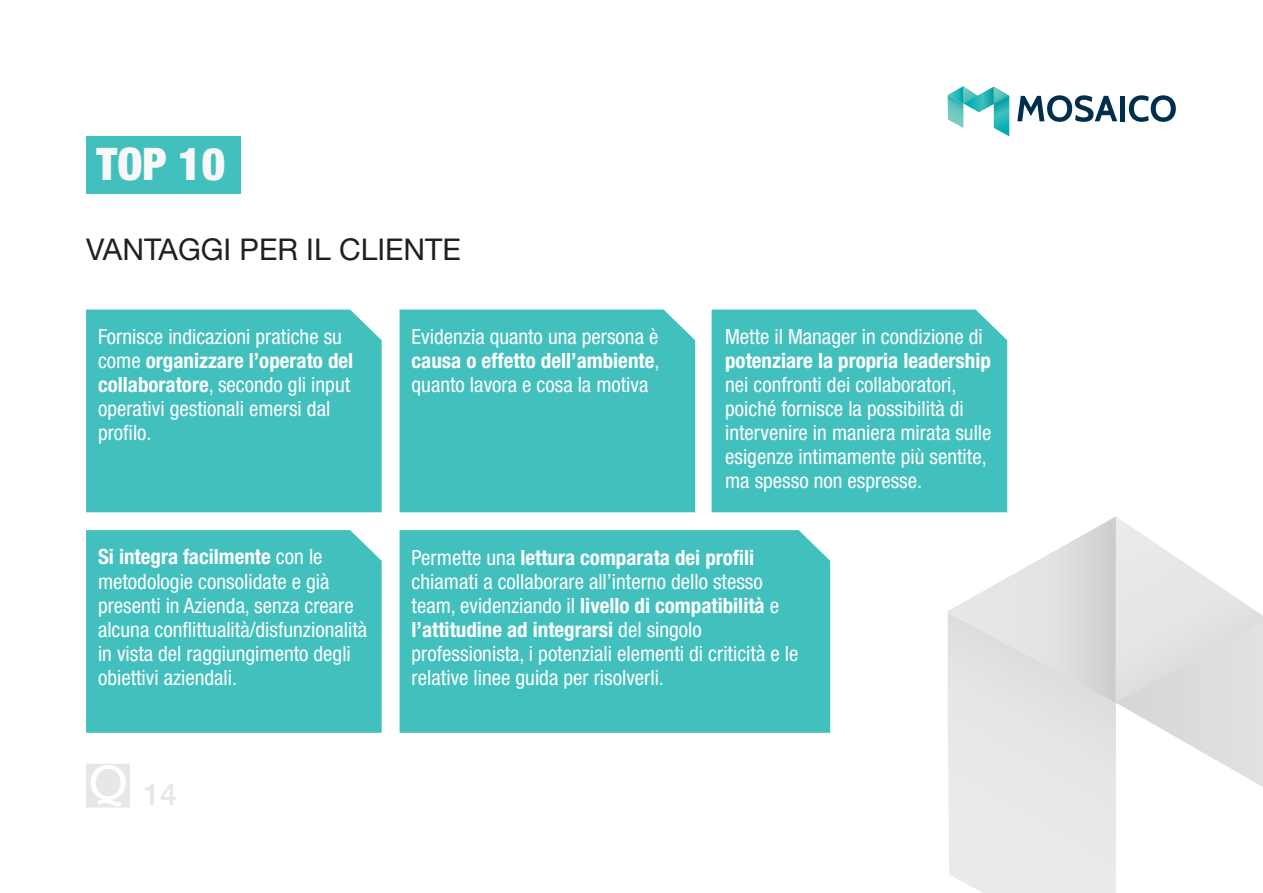
<style>
.page{position:relative;width:1263px;height:893px;background:#fff}
.page>*{position:absolute;margin:0;border:0;box-sizing:border-box;transform-origin:0 0}
.t1{font:900 condensed 45px "Helvetica Neue LT Std";color:#f7f8f7}
.t2{font:30px "Helvetica Neue LT Std";color:#231f20}
.t3{font:500 30px "Helvetica Neue";color:#e6e7e9}
.t4{font:condensed 21px/24px "Helvetica Neue LT Std";color:#fff}
.t5{font:700 condensed 21px "Helvetica Neue LT Std";color:#fff}
.s1{font-weight:700}
</style>
<div class="page">
<svg style="left:948px;top:86px;width:61px;height:50px"></svg>
<svg style="left:1017px;top:95px;width:100px;height:27px"></svg>
<div style="left:1120px;top:96px;width:5px;height:25px;background:#002f4e"></div>
<svg style="left:1129px;top:95px;width:47px;height:27px"></svg>
<svg style="left:86px;top:764px;width:44px;height:43px"></svg>
<div style="left:86px;top:136px;width:154px;height:58px;background:#42c0bd"></div>
<div style="left:948px;top:787px;width:168px;height:106px;background:#e9eaeb"></div>
<svg style="left:948px;top:516px;width:315px;height:271px"></svg>
<div style="left:86px;top:310px;width:296px;height:202px;background:#42c0bd"></div>
<div style="left:400px;top:310px;width:295px;height:202px;background:#42c0bd"></div>
<div style="left:712px;top:310px;width:295px;height:202px;background:#42c0bd"></div>
<div style="left:86px;top:530px;width:296px;height:203px;background:#42c0bd"></div>
<div style="left:400px;top:530px;width:430px;height:203px;background:#42c0bd"></div>
<h1 class="t1" style="left:97px;top:137px;width:130px">TOP 10</h1>
<h2 class="t2" style="left:86px;top:231px;width:376px">VANTAGGI PER IL CLIENTE</h2>
<p class="t4" style="left:98px;top:324px;width:257px">Fornisce indicazioni pratiche su come <span class="s1">organizzare l’operato del collaboratore</span>, secondo gli input operativi gestionali emersi dal profilo.</p>
<p class="t4" style="left:412px;top:324px;width:249px;text-align:justify">Evidenzia quanto una persona è <span class="s1">causa o effetto dell’ambiente</span>, quanto lavora e cosa la motiva</p>
<p class="t4" style="left:725px;top:324px;width:259px">Mette il Manager in condizione di</p>
<p class="t5" style="left:725px;top:348px;width:267px">potenziare la propria leadership</p>
<p class="t4" style="left:725px;top:372px;width:268px">nei confronti dei collaboratori, poiché fornisce la possibilità di intervenire in maniera mirata sulle esigenze intimamente più sentite, ma spesso non espresse.</p>
<p class="t4" style="left:98px;top:545px;width:271px"><span class="s1">Si integra facilmente</span> con le metodologie consolidate e già presenti in Azienda, senza creare alcuna conflittualità/disfunzionalità in vista del raggiungimento degli obiettivi aziendali.</p>
<p class="t4" style="left:412px;top:545px;width:388px">Permette una <span class="s1">lettura comparata dei profili </span>chiamati a collaborare all’interno dello stesso team, evidenziando il <span class="s1">livello di compatibilità</span> e <span class="s1">l’attitudine ad integrarsi</span> del singolo professionista, i potenziali elementi di criticità e le relative linee guida per risolverli.</p>
<h2 class="t3" style="left:143px;top:770px;width:35px">14</h2>
</div>
